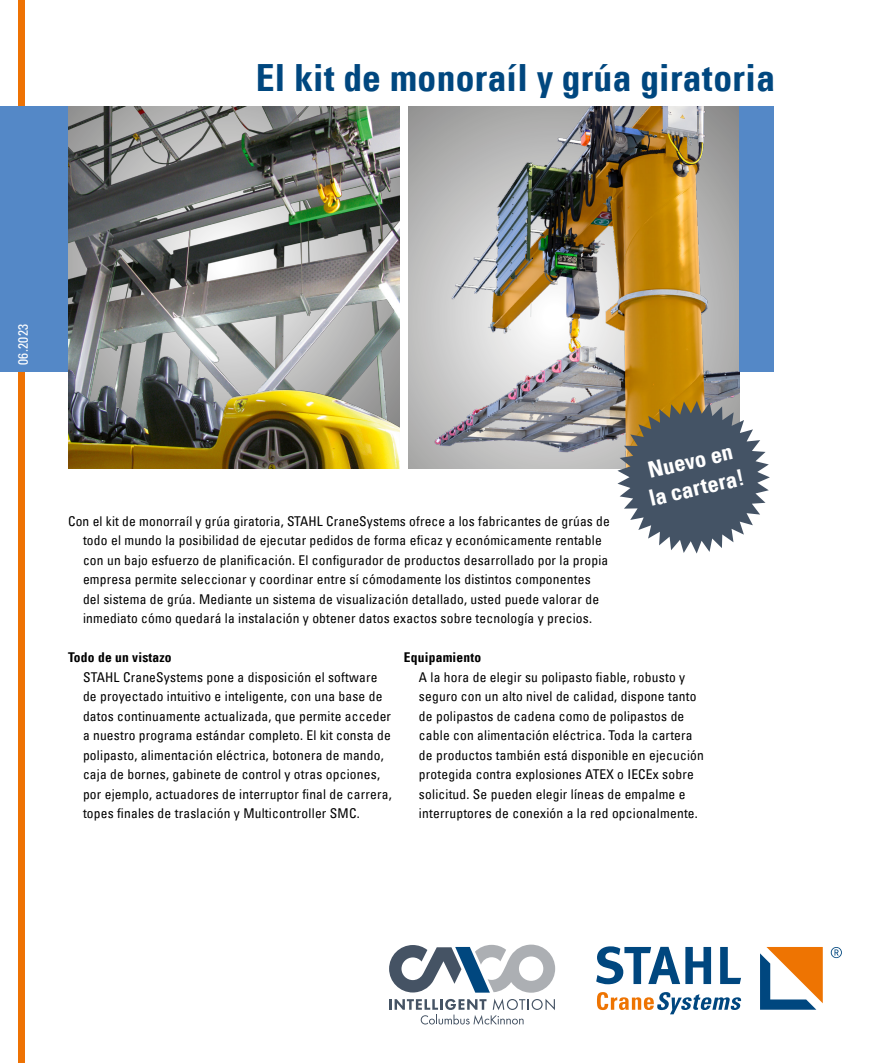
<style>
.page{position:relative;width:893px;height:1063px;background:#fff}
.page>*{position:absolute;margin:0;border:0;box-sizing:border-box;transform-origin:0 0}
.t1{font:37.5px "Univers Com 67 Bold Cond";letter-spacing:.01em;color:#00477f}
.t2{font:22.5px/27.5px "Univers Com 67 Bold Cond";color:#fff}
.t3{font:condensed 13.5px/19.5px "Univers Com 57";letter-spacing:.015em;color:#000}
.t4{font:13.5px "Univers Com 67 Bold Cond";letter-spacing:.015em;color:#000}
.t5{font:condensed 13.5px "Univers Com 57";letter-spacing:.03em;color:#fff}
</style>
<div class="page">
<img style="left:68px;top:106px;width:332px;height:238px">
<div style="left:18px;top:0;width:7px;height:1063px;background:#ee7203"></div>
<div style="left:0;top:106px;width:68px;height:266px;background:#5488c7"></div>
<div style="left:740px;top:106px;width:34px;height:266px;background:#5488c7"></div>
<svg style="left:597px;top:992px;width:145px;height:22px"></svg>
<svg style="left:596px;top:946px;width:115px;height:38px"></svg>
<svg style="left:720px;top:947px;width:21px;height:37px"></svg>
<svg style="left:760px;top:947px;width:63px;height:63px"></svg>
<svg style="left:831px;top:947px;width:11px;height:11px"></svg>
<svg style="left:389px;top:945px;width:166px;height:48px"></svg>
<svg style="left:389px;top:999px;width:166px;height:26px"></svg>
<img style="left:408px;top:106px;width:332px;height:363px">
<svg style="left:617px;top:401px;width:153px;height:153px"></svg>
<img style="left:68px;top:344px;width:332px;height:125px">
<h1 class="t1" style="left:256px;top:55px;width:521px">El kit de monoraíl y grúa giratoria</h1>
<p class="t5" style="left:14px;top:365px;width:43px;rotate:-90deg">06.2023</p>
<h2 class="t2" style="left:640px;top:458px;width:99px;rotate:-13deg">Nuevo en la cartera!</h2>
<p class="t3" style="left:83px;top:511px;width:528px;text-indent:-15px">Con el kit de monorraíl y grúa giratoria, STAHL CraneSystems ofrece a los fabricantes de grúas de todo el mundo la posibilidad de ejecutar pedidos de forma eficaz y económicamente rentable con un bajo esfuerzo de planificación. El configurador de productos desarrollado por la propia empresa permite seleccionar y coordinar entre sí cómodamente los distintos componentes del sistema de grúa. Mediante un sistema de visualización detallado, usted puede valorar de inmediato cómo quedará la instalación y obtener datos exactos sobre tecnología y precios.</p>
<p class="t4" style="left:68px;top:649px;width:105px">Todo de un vistazo</p>
<p class="t3" style="left:83px;top:667px;width:310px">STAHL CraneSystems pone a disposición el software de proyectado intuitivo e inteligente, con una base de datos continuamente actualizada, que permite acceder a nuestro programa estándar completo. El kit consta de polipasto, alimentación eléctrica, botonera de mando, caja de bornes, gabinete de control y otras opciones, por ejemplo, actuadores de interruptor final de carrera, topes finales de traslación y Multicontroller SMC.</p>
<p class="t4" style="left:404px;top:649px;width:79px">Equipamiento</p>
<p class="t3" style="left:419px;top:667px;width:286px">A la hora de elegir su polipasto fiable, robusto y seguro con un alto nivel de calidad, dispone tanto de polipastos de cadena como de polipastos de cable con alimentación eléctrica. Toda la cartera de productos también está disponible en ejecución protegida contra explosiones ATEX o IECEx sobre solicitud. Se pueden elegir líneas de empalme e interruptores de conexión a la red opcionalmente.</p>
</div>
